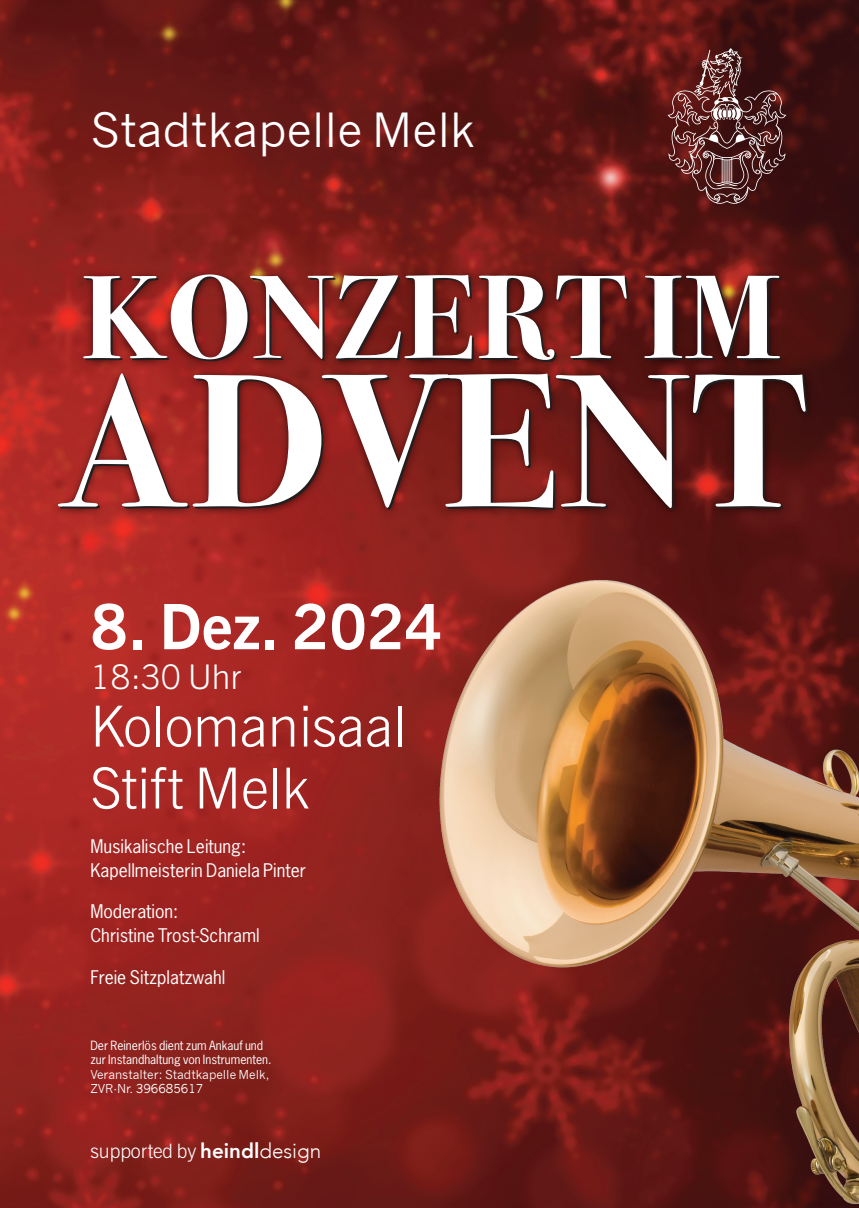
<style>
.page{position:relative;width:859px;height:1208px;background:#fff}
.page>*{position:absolute;margin:0;border:0;box-sizing:border-box;transform-origin:0 0}
.t1{font:700 190.2px "Bodoni Svty Two OSITCTT";letter-spacing:.025em;color:#fff}
.t2{font:700 118.8px "Bodoni Svty Two OSITCTT";letter-spacing:.025em;color:#fff}
.t3{font:700 62.2px "News Gothic BT";color:#fff}
.t4{font:300 56.6px "News Gothic BT";color:#fff}
.t5{font:45.9px "News Gothic";color:#fff}
.t6{font:300 33.9px "News Gothic BT";color:#fff}
.t7{font:300 19.8px "News Gothic BT";color:#fff}
.t8{font:17.7px "News Gothic";color:#fff}
.t9{font:12px/14.1px "News Gothic";color:#fff}
.t10{font:12px/14.1px "News Gothic";color:#fff}
.s1{font-family:"Avenir";font-weight:800;font-size:20.9px}
.s2{font-family:"Avenir";font-size:20.9px}
</style>
<div class="page">
<img style="left:0;top:0;width:859px;height:1208px">
<img style="left:0;top:239px;width:859px;height:569px">
<svg style="left:668px;top:48px;width:118px;height:156px;background:#633434"></svg>
<img style="left:392px;top:566px;width:467px;height:639px">
<p class="t5" style="left:90px;top:102px;width:386px">Stadtkapelle Melk</p>
<p class="t2" style="left:82px;top:248px;width:699px">KONZERT IM</p>
<p class="t1" style="left:57px;top:331px;width:748px">ADVENT</p>
<p class="t3" style="left:90px;top:602px;width:354px">8. Dez. 2024</p>
<p class="t6" style="left:90px;top:664px;width:152px">18:30 Uhr</p>
<p class="t4" style="left:90px;top:704px;width:318px">Kolomanisaal</p>
<p class="t4" style="left:90px;top:766px;width:220px">Stift Melk</p>
<p class="t8" style="left:90px;top:838px;width:157px">Musikalische Leitung:</p>
<p class="t8" style="left:90px;top:863px;width:217px">Kapellmeisterin Daniela Pinter</p>
<p class="t8" style="left:90px;top:904px;width:90px">Moderation:</p>
<p class="t8" style="left:90px;top:928px;width:171px">Christine Trost-Schraml</p>
<p class="t8" style="left:90px;top:970px;width:137px">Freie Sitzplatzwahl</p>
<p class="t9" style="left:90px;top:1039px;width:183px">Der Reinerlös dient zum Ankauf und zur Instandhaltung von Instrumenten.</p>
<p class="t10" style="left:90px;top:1067px;width:181px">Veranstalter: Stadtkapelle Melk,<br>ZVR-Nr. 396685617</p>
<p class="t7" style="left:90px;top:1143px;width:232px">supported by <span class="s1">heindl</span><span class="s2">design</span></p>
</div>
